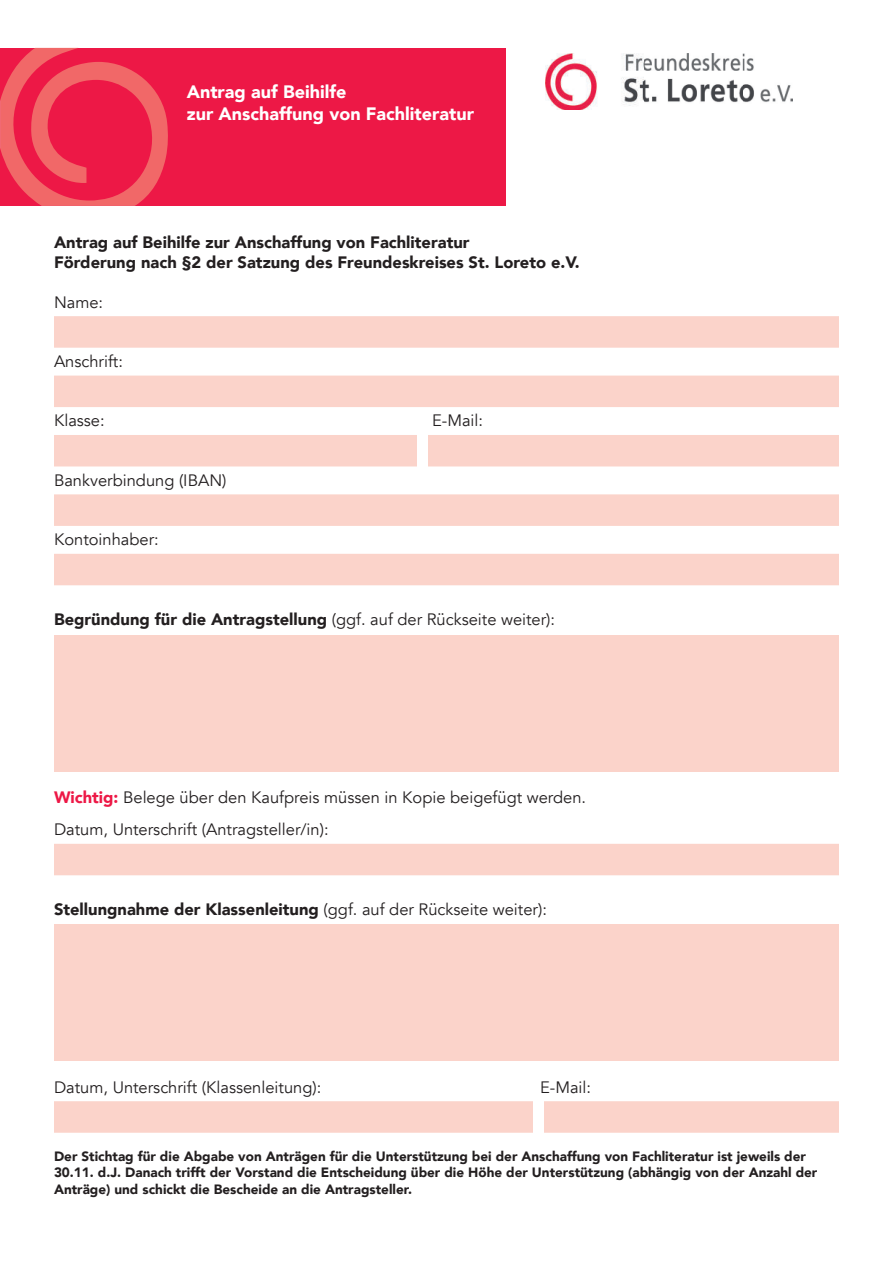
<style>
.page{position:relative;width:893px;height:1263px;background:#fff}
.page>*{position:absolute;margin:0;border:0;box-sizing:border-box;transform-origin:0 0}
.t1{font:900 18px/21.6px "Avenir";color:#fff}
.t2{font:900 16.5px/19.8px "Avenir";color:#231f20}
.t3{font:16.5px/32.5px "Avenir";color:#231f20}
.t4{font:900 13.5px/16.2px "Avenir";color:#231f20}
.s1{font-weight:400}
.s2{font-weight:900;color:#ed1846}
</style>
<div class="page">
<div style="left:54px;top:316px;width:785px;height:32px;background:#fbd3ca"></div>
<div style="left:54px;top:376px;width:785px;height:31px;background:#fbd3ca"></div>
<div style="left:54px;top:435px;width:785px;height:31px;background:#fbd3ca"></div>
<div style="left:54px;top:494px;width:785px;height:32px;background:#fbd3ca"></div>
<div style="left:54px;top:554px;width:785px;height:31px;background:#fbd3ca"></div>
<div style="left:54px;top:844px;width:785px;height:31px;background:#fbd3ca"></div>
<div style="left:54px;top:1101px;width:785px;height:32px;background:#fbd3ca"></div>
<div style="left:0;top:48px;width:505px;height:158px;background:#ed1846"></div>
<img style="left:546px;top:54px;width:247px;height:56px">
<svg style="left:0;top:47px;width:168px;height:159px"></svg>
<div style="left:54px;top:636px;width:785px;height:136px;background:#fbd3ca"></div>
<div style="left:54px;top:925px;width:785px;height:136px;background:#fbd3ca"></div>
<div style="left:417px;top:421px;width:10px;height:49px;background:#fff"></div>
<div style="left:534px;top:1097px;width:10px;height:40px;background:#fff"></div>
<h1 class="t1" style="left:187px;top:83px;width:289px">Antrag auf Beihilfe<br>zur Anschaffung von Fachliteratur</h1>
<p class="t2" style="left:54px;top:234px;width:527px">Antrag auf Beihilfe zur Anschaffung von Fachliteratur<br>Förderung nach §2 der Satzung des Freundeskreises St. Loreto e.V.</p>
<p class="t3" style="left:54px;top:287px;width:51px">Name:</p>
<p class="t3" style="left:54px;top:347px;width:71px">Anschrift:</p>
<p class="t3" style="left:54px;top:406px;width:52px">Klasse:</p>
<p class="t3" style="left:432px;top:406px;width:53px">E-Mail:</p>
<p class="t3" style="left:54px;top:466px;width:174px">Bankverbindung (IBAN)</p>
<p class="t3" style="left:54px;top:525px;width:106px">Kontoinhaber:</p>
<p class="t2" style="left:54px;top:610px;width:503px">Begründung für die Antragstellung <span class="s1">(ggf. auf der Rückseite weiter):</span></p>
<p class="t3" style="left:54px;top:782px;width:534px"><span class="s2">Wichtig:</span> Belege über den Kaufpreis müssen in Kopie beigefügt werden.<br>Datum, Unterschrift (Antragsteller/in):</p>
<p class="t2" style="left:54px;top:900px;width:494px">Stellungnahme der Klassenleitung <span class="s1">(ggf. auf der Rückseite weiter):</span></p>
<p class="t3" style="left:54px;top:1072px;width:269px">Datum, Unterschrift (Klassenleitung):</p>
<p class="t3" style="left:540px;top:1072px;width:53px">E-Mail:</p>
<p class="t4" style="left:54px;top:1149px;width:765px">Der Stichtag für die Abgabe von Anträgen für die Unterstützung bei der Anschaffung von Fachliteratur ist jeweils der<br>30.11. d.J. Danach trifft der Vorstand die Entscheidung über die Höhe der Unterstützung (abhängig von der Anzahl der<br>Anträge) und schickt die Bescheide an die Antragsteller.</p>
</div>
